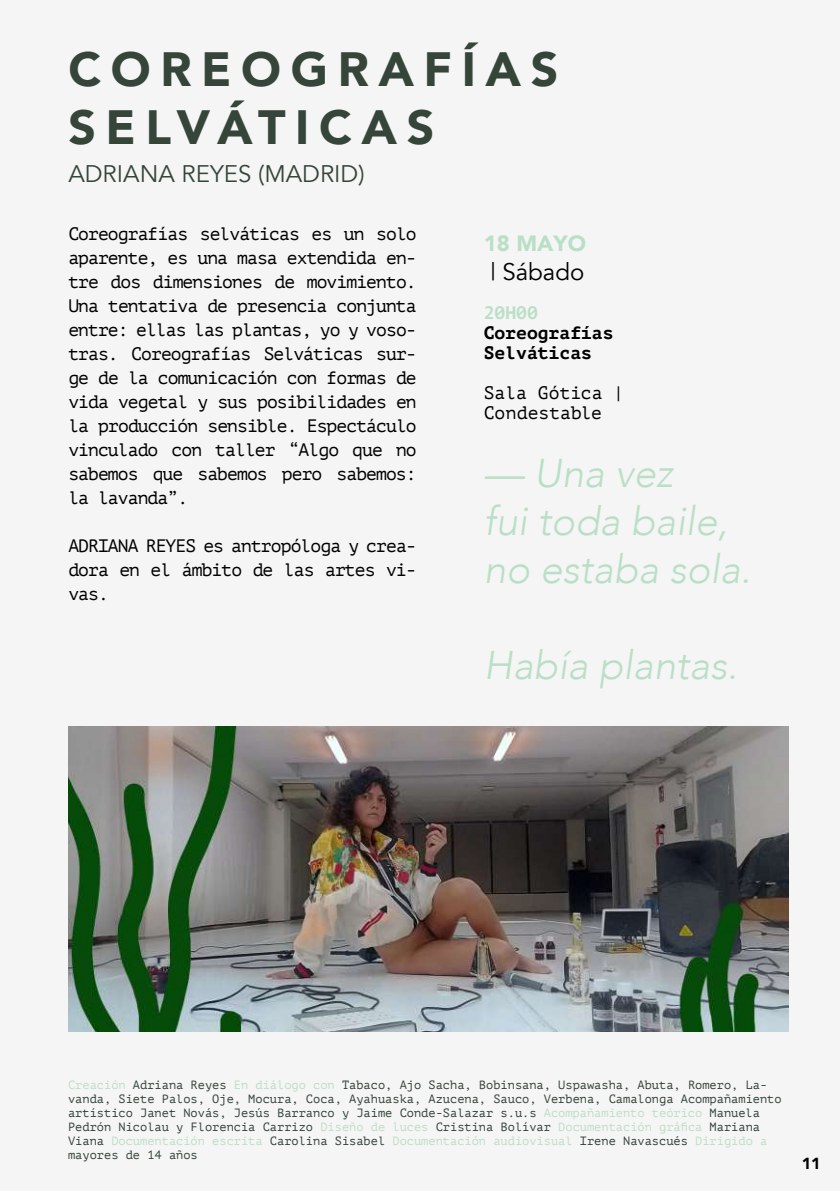
<style>
.page{position:relative;width:840px;height:1191px;background:#fff}
.page>*{position:absolute;margin:0;border:0;box-sizing:border-box;transform-origin:0 0}
.t1{font:900 48px/57.6px "Avenir";letter-spacing:.2em;color:#36453a}
.t2{font:italic 300 40px/48px "Avenir";color:#b9dfc7}
.t3{font:24px "Avenir";color:#36453a}
.t4{font:24px "Avenir";color:#000}
.t5{font:900 22px "Avenir";color:#b9dfc7}
.t6{font:18px/24px "PT Mono";letter-spacing:-.05em;color:#000;text-align:justify}
.t7{font:700 18px/20px "PT Mono";color:#000}
.t8{font:18px/20px "PT Mono";color:#000}
.t9{font:700 18px "PT Mono";color:#b9dfc7}
.t10{font:900 16px "Avenir";color:#000}
.t11{font:12px/14px "PT Mono";color:#36453a}
.s1{color:#bfdec9}
</style>
<div class="page">
<div style="left:0;top:0;width:839px;height:1191px;background:#f5f5f5"></div>
<img style="left:68px;top:727px;width:720px;height:305px">
<h1 class="t1" style="left:68px;top:40px;width:491px">COREOGRAFÍAS<br>SELVÁTICAS</h1>
<h3 class="t3" style="left:68px;top:160px;width:298px">ADRIANA REYES (MADRID)</h3>
<p class="t6" style="left:68px;top:222px;width:350px">Coreografías selváticas es un solo aparente, es una masa extendida en&shy;tre dos dimensiones de movimiento.<br>Una tentativa de presencia conjunta entre: ellas las plantas, yo y voso&shy;tras. Coreografías Selváticas sur&shy;ge de la comunicación con formas de vida vegetal y sus posibilidades en la producción sensible. Espectáculo vinculado con taller “Algo que no sabemos que sabemos pero sabemos: la lavanda”.</p>
<h3 class="t6" style="left:68px;top:534px;width:350px">ADRIANA REYES es antropóloga y crea&shy;dora en el ámbito de las artes vi&shy;vas.</h3>
<h3 class="t5" style="left:483px;top:224px;width:104px">18 MAYO</h3>
<h3 class="t4" style="left:490px;top:257px;width:95px">| Sábado</h3>
<h3 class="t9" style="left:483px;top:302px;width:55px">20H00</h3>
<h3 class="t7" style="left:483px;top:322px;width:131px">Coreografías<br>Selváticas</h3>
<h3 class="t8" style="left:483px;top:383px;width:142px">Sala Gótica |<br>Condestable</h3>
<h2 class="t2" style="left:483px;top:449px;width:268px">— Una vez<br>fui toda baile, no estaba sola.</h2>
<h2 class="t2" style="left:483px;top:641px;width:255px">Había plantas.</h2>
<p class="t11" style="left:68px;top:1078px;width:714px"><span class="s1">Creación</span> Adriana Reyes <span class="s1">En diálogo con</span> Tabaco, Ajo Sacha, Bobinsana, Uspawasha, Abuta, Romero, La&shy;vanda, Siete Palos, Oje, Mocura, Coca, Ayahuaska, Azucena, Sauco, Verbena, Camalonga Acompañamiento artístico Janet Novás, Jesús Barranco y Jaime Conde-Salazar s.u.s <span class="s1">Acompañamiento teórico</span> Manuela Pedrón Nicolau y Florencia Carrizo <span class="s1">Diseño de luces</span> Cristina Bolívar <span class="s1">Documentación gráfica</span> Mariana Viana <span class="s1">Documentación escrita</span> Carolina Sisabel <span class="s1">Documentación audiovisual</span> Irene Navascués <span class="s1">Dirigido a </span>mayores de 14 años</p>
<h3 class="t10" style="left:801px;top:1150px;width:20px">11</h3>
</div>
